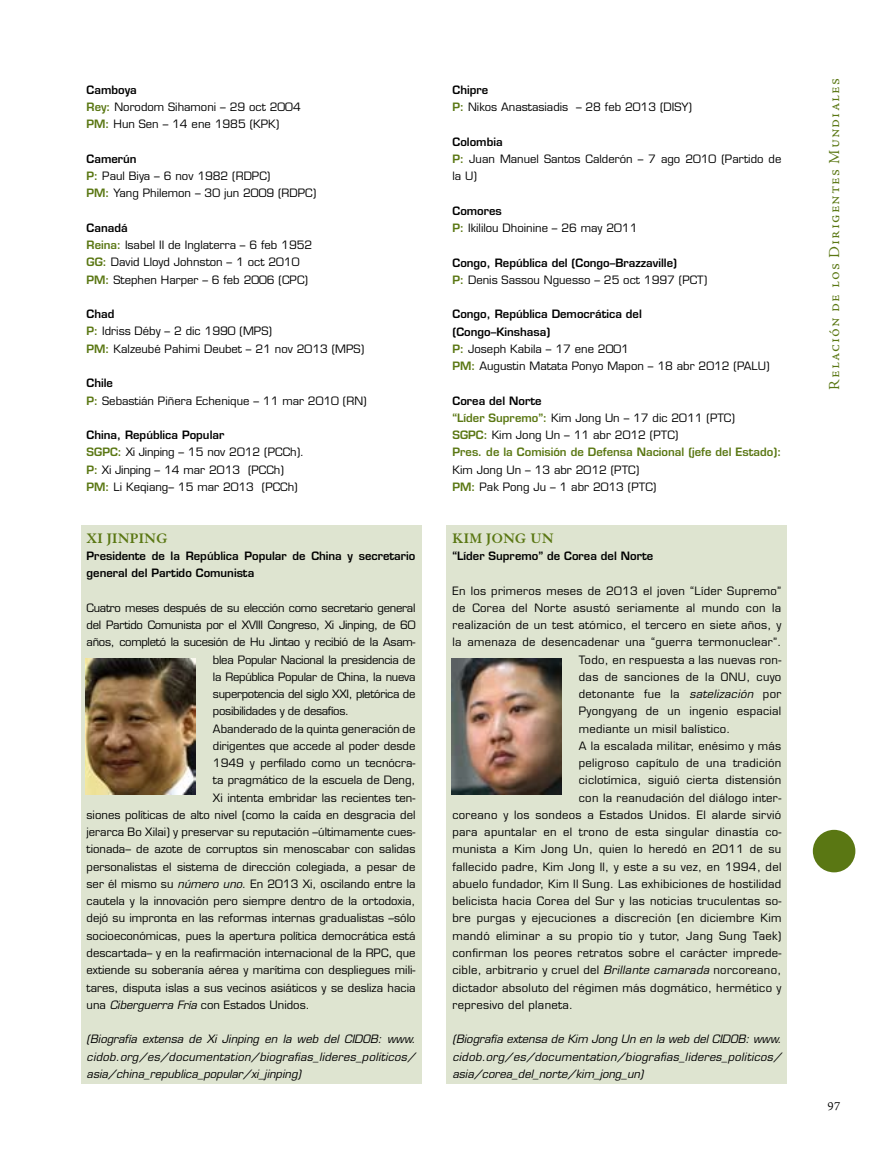
<style>
.page{position:relative;width:885px;height:1149px;background:#fff}
.page>*{position:absolute;margin:0;border:0;box-sizing:border-box;transform-origin:0 0}
.t1{font:15px "Adobe Jenson Pro Lt Capt";letter-spacing:.07em;color:#5a7713}
.t2{font:700 15px "Granjon";letter-spacing:.015em;color:#5a7713}
.t3{font:12px "Adobe Jenson Pro Lt Capt";color:#000}
.t4{font:11.25px/17.2px "Eurostile";color:#000}
.t5{font:11.25px "Eurostile";letter-spacing:.025em;color:#000}
.t6{font:italic 11.25px/17.2px "Eurostile";color:#000;text-align:justify}
.t7{font:11.25px "Eurostile";letter-spacing:-.025em;color:#000}
.t8{font:600 11.25px/17.2px "Eurostile";color:#000}
.t9{font:600 11.25px/17.2px "Eurostile";color:#5a7713}
.s1{font-weight:600}
.s2{font-weight:600;color:#5a7713}
.s3{font-style:inherit}
.s4{font-style:italic}
.s5{color:#5a7713}
.s6{font-weight:400}
.s7{color:#000}
.s8{font-weight:400;color:#000}
</style>
<div class="page">
<div style="left:81px;top:525px;width:340px;height:558px;background:#dee4d0"></div>
<div style="left:446px;top:525px;width:341px;height:558px;background:#dee4d0"></div>
<div style="left:812px;top:829px;width:43px;height:43px;background:#5a7713;border-radius:50%"></div>
<img style="left:85px;top:658px;width:111px;height:136px">
<img style="left:451px;top:658px;width:110px;height:136px">
<p class="t4" style="left:87px;top:81px;width:216px"><span class="s1">Camboya<br></span><span class="s2">Rey:</span> Norodom Sihamoni – 29 oct 2004<br><span class="s2">PM:</span> Hun Sen – 14 ene 1985 (KPK)</p>
<p class="t4" style="left:87px;top:150px;width:231px"><span class="s1">Camerún<br></span><span class="s2">P:</span> Paul Biya – 6 nov 1982 (RDPC)<br><span class="s2">PM:</span> Yang Philemon – 30 jun 2009 (RDPC)</p>
<p class="t4" style="left:87px;top:219px;width:227px"><span class="s1">Canadá<br></span><span class="s2">Reina:</span> Isabel II de Inglaterra – 6 feb 1952<br><span class="s2">GG:</span> David Lloyd Johnston – 1 oct 2010<br><span class="s2">PM:</span> Stephen Harper – 6 feb 2006 (CPC)</p>
<p class="t4" style="left:87px;top:305px;width:279px"><span class="s1">Chad<br></span><span class="s2">P:</span> Idriss Déby – 2 dic 1990 (MPS)<br><span class="s2">PM:</span> Kalzeubé Pahimi Deubet – 21 nov 2013 (MPS)</p>
<p class="t4" style="left:87px;top:374px;width:281px"><span class="s1">Chile<br></span><span class="s2">P:</span> Sebastián Piñera Echenique – 11 mar 2010 (RN)</p>
<p class="t4" style="left:87px;top:426px;width:219px"><span class="s1">China, República Popular<br></span><span class="s2">SGPC:</span> Xi Jinping – 15 nov 2012 (PCCh).<br><span class="s2">P:</span> Xi Jinping – 14 mar 2013 (PCCh)<br><span class="s2">PM:</span> Li Keqiang– 15 mar 2013 (PCCh)</p>
<h1 class="t2" style="left:87px;top:529px;width:82px">XI JINPING</h1>
<p class="t8" style="left:87px;top:547px;width:330px">Presidente de la República Popular de China y secretario general del Partido Comunista</p>
<p class="t7" style="left:87px;top:600px;width:330px">Cuatro meses después de su elección como secretario general</p>
<p class="t7" style="left:87px;top:618px;width:330px">del Partido Comunista por el XVIII Congreso, Xi Jinping, de 60</p>
<p class="t7" style="left:87px;top:635px;width:330px">años, completó la sucesión de Hu Jintao y recibió de la Asam-</p>
<p class="t7" style="left:213px;top:652px;width:204px">blea Popular Nacional la presidencia de</p>
<p class="t7" style="left:213px;top:669px;width:204px">la República Popular de China, la nueva</p>
<p class="t7" style="left:213px;top:687px;width:204px">superpotencia del siglo <span class="s3">XXI</span>, pletórica de</p>
<p class="t7" style="left:213px;top:704px;width:137px">posibilidades y de desafíos.</p>
<p class="t4" style="left:213px;top:719px;width:204px">Abanderado de la quinta generación de</p>
<p class="t4" style="left:213px;top:737px;width:204px">dirigentes que accede al poder desde</p>
<p class="t4" style="left:213px;top:754px;width:204px">1949 y perfilado como un tecnócra-</p>
<p class="t4" style="left:213px;top:771px;width:204px">ta pragmático de la escuela de Deng,</p>
<p class="t4" style="left:213px;top:788px;width:204px">Xi intenta embridar las recientes ten-</p>
<p class="t4" style="left:87px;top:806px;width:330px">siones políticas de alto nivel (como la caída en desgracia del</p>
<p class="t4" style="left:87px;top:823px;width:330px">jerarca Bo Xilai) y preservar su reputación –últimamente cues-</p>
<p class="t4" style="left:87px;top:840px;width:330px">tionada– de azote de corruptos sin menoscabar con salidas</p>
<p class="t4" style="left:87px;top:857px;width:330px">personalistas el sistema de dirección colegiada, a pesar de</p>
<p class="t4" style="left:87px;top:875px;width:330px">ser él mismo su <span class="s4">número uno</span>. En 2013 Xi, oscilando entre la</p>
<p class="t4" style="left:87px;top:892px;width:330px">cautela y la innovación pero siempre dentro de la ortodoxia,</p>
<p class="t4" style="left:87px;top:909px;width:330px">dejó su impronta en las reformas internas gradualistas –sólo</p>
<p class="t4" style="left:87px;top:926px;width:330px">socioeconómicas, pues la apertura política democrática está</p>
<p class="t4" style="left:87px;top:944px;width:330px">descartada– y en la reafirmación internacional de la RPC, que</p>
<p class="t4" style="left:87px;top:961px;width:330px">extiende su soberanía aérea y marítima con despliegues mili-</p>
<p class="t4" style="left:87px;top:978px;width:330px">tares, disputa islas a sus vecinos asiáticos y se desliza hacia</p>
<p class="t4" style="left:87px;top:995px;width:224px">una <span class="s4">Ciberguerra Fría</span> con Estados Unidos.</p>
<p class="t6" style="left:87px;top:1030px;width:330px">(Biografía extensa de Xi Jinping en la web del CIDOB: www. cidob.org/es/documentation/biografias_lideres_politicos/ asia/china_republica_popular/xi_jinping)</p>
<p class="t4" style="left:452px;top:81px;width:241px"><span class="s1">Chipre<br></span><span class="s2">P:</span> Nikos Anastasiadis – 28 feb 2013 (DISY)</p>
<p class="t4" style="left:452px;top:133px;width:330px"><span class="s1">Colombia<br></span><span class="s2">P:</span> Juan Manuel Santos Calderón – 7 ago 2010 (Partido de la U)</p>
<p class="t4" style="left:452px;top:202px;width:186px"><span class="s1">Comores<br></span><span class="s2">P:</span> Ikililou Dhoinine – 26 may 2011</p>
<p class="t8" style="left:452px;top:253px;width:256px">Congo, República del (Congo–Brazzaville)<br><span class="s5">P:</span> <span class="s6">Denis Sassou Nguesso – 25 oct 1997 (PCT)</span></p>
<p class="t4" style="left:452px;top:305px;width:318px"><span class="s1">Congo, República Democrática del<br>(Congo–Kinshasa)<br></span><span class="s2">P:</span> Joseph Kabila – 17 ene 2001<br><span class="s2">PM:</span> Augustin Matata Ponyo Mapon – 18 abr 2012 (PALU)</p>
<p class="t9" style="left:452px;top:391px;width:330px"><span class="s7">Corea del Norte<br></span>“Líder Supremo”: <span class="s8">Kim Jong Un – 17 dic 2011 (PTC)<br></span>SGPC: <span class="s8">Kim Jong Un – 11 abr 2012 (PTC)<br></span>Pres. de la Comisión de Defensa Nacional (jefe del Estado):</p>
<p class="t4" style="left:452px;top:461px;width:205px">Kim Jong Un – 13 abr 2012 (PTC)<br><span class="s2">PM:</span> Pak Pong Ju – 1 abr 2013 (PTC)</p>
<h1 class="t2" style="left:452px;top:529px;width:103px">KIM JONG UN</h1>
<p class="t8" style="left:452px;top:547px;width:202px">“Líder Supremo” de Corea del Norte</p>
<p class="t5" style="left:452px;top:583px;width:330px">En los primeros meses de 2013 el joven “Líder Supremo”</p>
<p class="t5" style="left:452px;top:600px;width:330px">de Corea del Norte asustó seriamente al mundo con la</p>
<p class="t5" style="left:452px;top:618px;width:330px">realización de un test atómico, el tercero en siete años, y</p>
<p class="t5" style="left:452px;top:635px;width:330px">la amenaza de desencadenar una “guerra termonuclear”.</p>
<p class="t5" style="left:579px;top:652px;width:204px">Todo, en respuesta a las nuevas ron-</p>
<p class="t5" style="left:579px;top:669px;width:204px">das de sanciones de la ONU, cuyo</p>
<p class="t5" style="left:579px;top:687px;width:204px">detonante fue la <span class="s4">satelización</span> por</p>
<p class="t5" style="left:579px;top:704px;width:204px">Pyongyang de un ingenio espacial</p>
<p class="t5" style="left:579px;top:721px;width:153px">mediante un misil balístico.</p>
<p class="t5" style="left:579px;top:738px;width:204px">A la escalada militar, enésimo y más</p>
<p class="t5" style="left:579px;top:756px;width:204px">peligroso capítulo de una tradición</p>
<p class="t5" style="left:579px;top:773px;width:204px">ciclotímica, siguió cierta distensión</p>
<p class="t5" style="left:579px;top:790px;width:204px">con la reanudación del diálogo inter-</p>
<p class="t5" style="left:452px;top:807px;width:330px">coreano y los sondeos a Estados Unidos. El alarde sirvió</p>
<p class="t5" style="left:452px;top:825px;width:330px">para apuntalar en el trono de esta singular dinastía co-</p>
<p class="t5" style="left:452px;top:842px;width:330px">munista a Kim Jong Un, quien lo heredó en 2011 de su</p>
<p class="t5" style="left:452px;top:859px;width:330px">fallecido padre, Kim Jong Il, y este a su vez, en 1994, del</p>
<p class="t5" style="left:452px;top:876px;width:330px">abuelo fundador, Kim Il Sung. Las exhibiciones de hostilidad</p>
<p class="t5" style="left:452px;top:894px;width:330px">belicista hacia Corea del Sur y las noticias truculentas so-</p>
<p class="t5" style="left:452px;top:911px;width:330px">bre purgas y ejecuciones a discreción (en diciembre Kim</p>
<p class="t5" style="left:452px;top:928px;width:330px">mandó eliminar a su propio tío y tutor, Jang Sung Taek)</p>
<p class="t5" style="left:452px;top:945px;width:330px">confirman los peores retratos sobre el carácter imprede-</p>
<p class="t5" style="left:452px;top:963px;width:330px">cible, arbitrario y cruel del <span class="s4">Brillante camarada</span> norcoreano,</p>
<p class="t5" style="left:452px;top:980px;width:330px">dictador absoluto del régimen más dogmático, hermético y</p>
<p class="t5" style="left:452px;top:997px;width:122px">represivo del planeta.</p>
<p class="t6" style="left:452px;top:1030px;width:330px">(Biografía extensa de Kim Jong Un en la web del CIDOB: www. cidob.org/es/documentation/biografias_lideres_politicos/ asia/corea_del_norte/kim_jong_un)</p>
<h1 class="t1" style="left:825px;top:389px;width:313px;rotate:-90deg">Relación de los Dirigentes Mundiales</h1>
<p class="t3" style="left:827px;top:1098px;width:14px">97</p>
</div>
